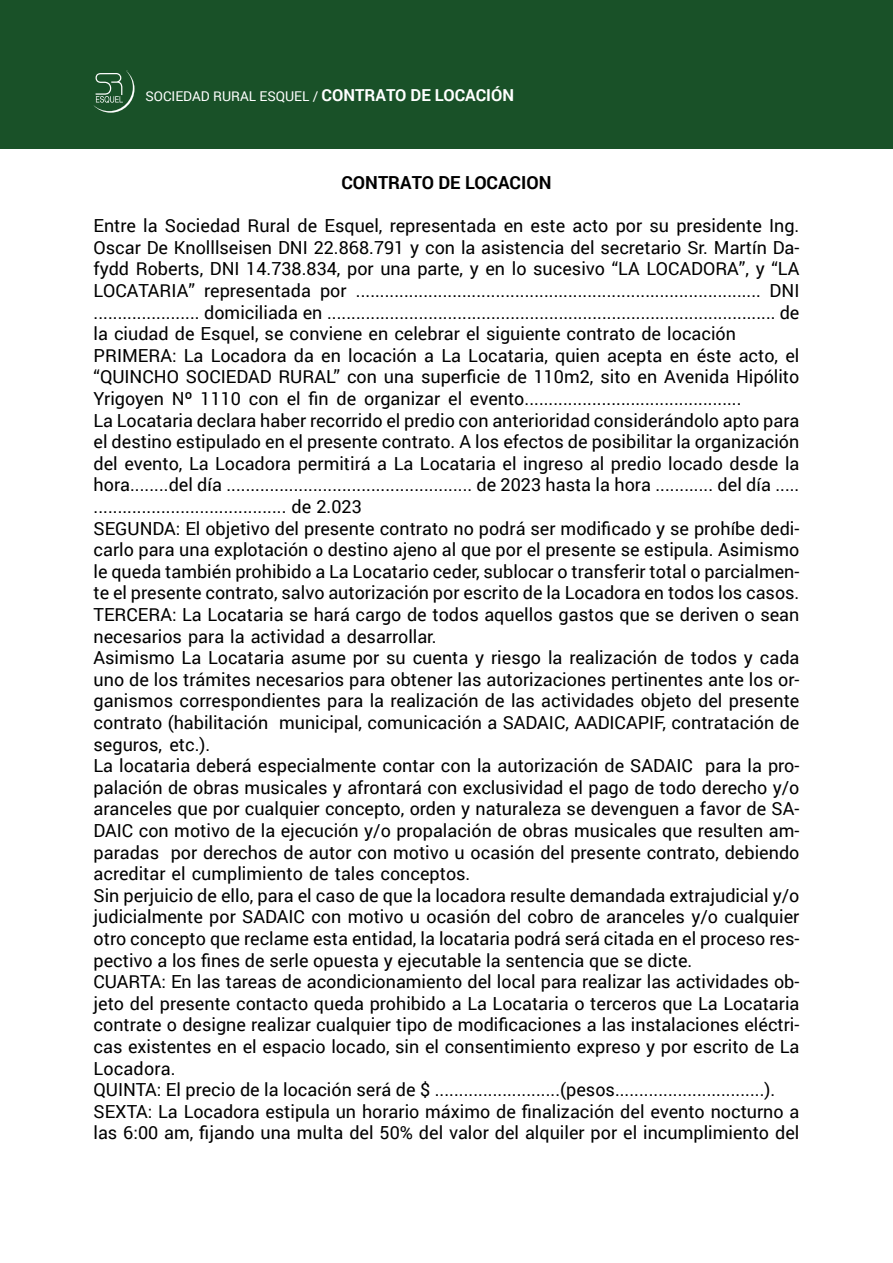
<style>
.page{position:relative;width:893px;height:1263px;background:#fff}
.page>*{position:absolute;margin:0;border:0;box-sizing:border-box;transform-origin:0 0}
.t1{font:18px/21.6px "Roboto";color:#000}
.t2{font:700 18px "Roboto";color:#000}
.t3{font:700 16.5px "Roboto";color:#fff}
.t4{font:13.5px "Roboto";color:#fff}
</style>
<div class="page">
<div style="left:0;top:0;width:893px;height:149px;background:#195128"></div>
<svg style="left:94px;top:71px;width:40px;height:42px"></svg>
<p class="t3" style="left:322px;top:83px;width:194px">CONTRATO DE LOCACIÓN</p>
<p class="t4" style="left:145px;top:87px;width:174px">SOCIEDAD RURAL ESQUEL /</p>
<p class="t2" style="left:341px;top:170px;width:211px">CONTRATO DE LOCACION</p>
<p class="t1" style="left:94px;top:214px;width:707px">Entre la Sociedad Rural de Esquel, representada en este acto por su presidente Ing.</p>
<p class="t1" style="left:94px;top:257px;width:707px">fydd Roberts, DNI 14.738.834, por una parte y, en lo sucesivo “LA LOCADORA y,” “LA</p>
<p class="t1" style="left:94px;top:236px;width:707px">Oscar De Knolllseisen DNI 22.868.791 y con la asistencia del secretario Sr. Martín Da-</p>
<p class="t1" style="left:770px;top:279px;width:31px">DNI</p>
<p class="t1" style="left:356px;top:279px;width:407px">....................................................................................</p>
<p class="t1" style="left:94px;top:279px;width:707px">LOCATARIA”<br>...................... domiciliada en ............................................................................................. de la ciudad de Esquel, se conviene en celebrar el siguiente contrato de locación PRIMERA: La Locadora da en locación a La Locataria, quien acepta en éste acto, el “QUINCHO SOCIEDAD RURAL” con una superficie de 110m2, sito en Avenida Hipólito Yrigoyen Nº 1110 con el fin de organizar el evento.............................................<br>La Locataria declara haber recorrido el predio con anterioridad considerándolo apto para el destino estipulado en el presente contrato A. los efectos de posibilitar la organización del evento, La Locadora permitirá a La Locataria el ingreso al predio locado desde la hora........del día ................................................... de 2023 hasta la hora ............ del día ..... ........................................ de 2.023</p>
<p class="t1" style="left:94px;top:538px;width:707px">carlo para una explotación o destino ajeno al que por el presente se estipula. Asimismo</p>
<p class="t1" style="left:204px;top:279px;width:108px">representada</p>
<p class="t1" style="left:320px;top:279px;width:28px">por</p>
<p class="t1" style="left:94px;top:517px;width:707px">SEGUNDA: El objetivo del presente contrato no podrá ser modificado y se prohíbe dedi-</p>
<p class="t1" style="left:94px;top:560px;width:707px">le queda también prohibido a La Locatario ceder, sublocar o transferir total o parcialmen-</p>
<p class="t1" style="left:94px;top:603px;width:707px">TERCERA: La Locataria se hará cargo de todos aquellos gastos que se deriven o sean necesarios para la actividad a desarrollar.<br>Asimismo La Locataria asume por su cuenta y riesgo la realización de todos y cada</p>
<p class="t1" style="left:94px;top:689px;width:707px">ganismos correspondientes para la realización de las actividades objeto del presente</p>
<p class="t1" style="left:94px;top:581px;width:707px">te el presente contrato, salvo autorización por escrito de la Locadora en todos los casos.</p>
<p class="t1" style="left:94px;top:668px;width:707px">uno de los trámites necesarios para obtener las autorizaciones pertinentes ante los or-</p>
<p class="t1" style="left:279px;top:711px;width:522px">municipal, comunicación a SADAIC, AADICAPIF, contratación de</p>
<p class="t1" style="left:94px;top:711px;width:176px">contrato (habilitación seguros, etc .(.</p>
<p class="t1" style="left:94px;top:776px;width:707px">palación de obras musicales y afrontará con exclusividad el pago de todo derecho o/y</p>
<p class="t1" style="left:94px;top:754px;width:601px">La locataria deberá especialmente contar con la autorización de SADAIC</p>
<p class="t1" style="left:705px;top:754px;width:96px">para la pro-</p>
<p class="t1" style="left:94px;top:797px;width:707px">aranceles que por cualquier concepto, orden y naturaleza se devenguen a favor de SA-</p>
<p class="t1" style="left:94px;top:819px;width:707px">DAIC con motivo de la ejecución o/y propalación de obras musicales que resulten am-</p>
<p class="t1" style="left:94px;top:841px;width:67px">paradas</p>
<p class="t1" style="left:171px;top:841px;width:630px">por derechos de autor con motivo u ocasión del presente contrato, debiendo</p>
<p class="t1" style="left:94px;top:862px;width:707px">acreditar el cumplimiento de tales conceptos.<br>Sin perjuicio de ello, para el caso de que la locadora resulte demandada extrajudicial o/y judicialmente por SADAIC con motivo u ocasión del cobro de aranceles o/y cualquier</p>
<p class="t1" style="left:94px;top:949px;width:600px">pectivo a los fines de serle opuesta y ejecutable la sentencia que se dicte.</p>
<p class="t1" style="left:94px;top:927px;width:707px">otro concepto que reclame esta entidad la, locataria podrá será citada en el proceso res-</p>
<p class="t1" style="left:94px;top:970px;width:707px">CUARTA: En las tareas de acondicionamiento del local para realizar las actividades ob-</p>
<p class="t1" style="left:94px;top:992px;width:707px">jeto del presente contacto queda prohibido a La Locataria o terceros que La Locataria</p>
<p class="t1" style="left:94px;top:1013px;width:707px">contrate o designe realizar cualquier tipo de modificaciones a las instalaciones eléctri-</p>
<p class="t1" style="left:94px;top:1057px;width:707px">Locadora.<br>QUINTA: El precio de la locación será de $ ..........................(pesos............................... .( SEXTA: La Locadora estipula un horario máximo de finalización del evento nocturno a las 6:00 am, fijando una multa del 50% del valor del alquiler por el incumplimiento del</p>
<p class="t1" style="left:94px;top:1035px;width:707px">cas existentes en el espacio locado, sin el consentimiento expreso y por escrito de La</p>
</div>
